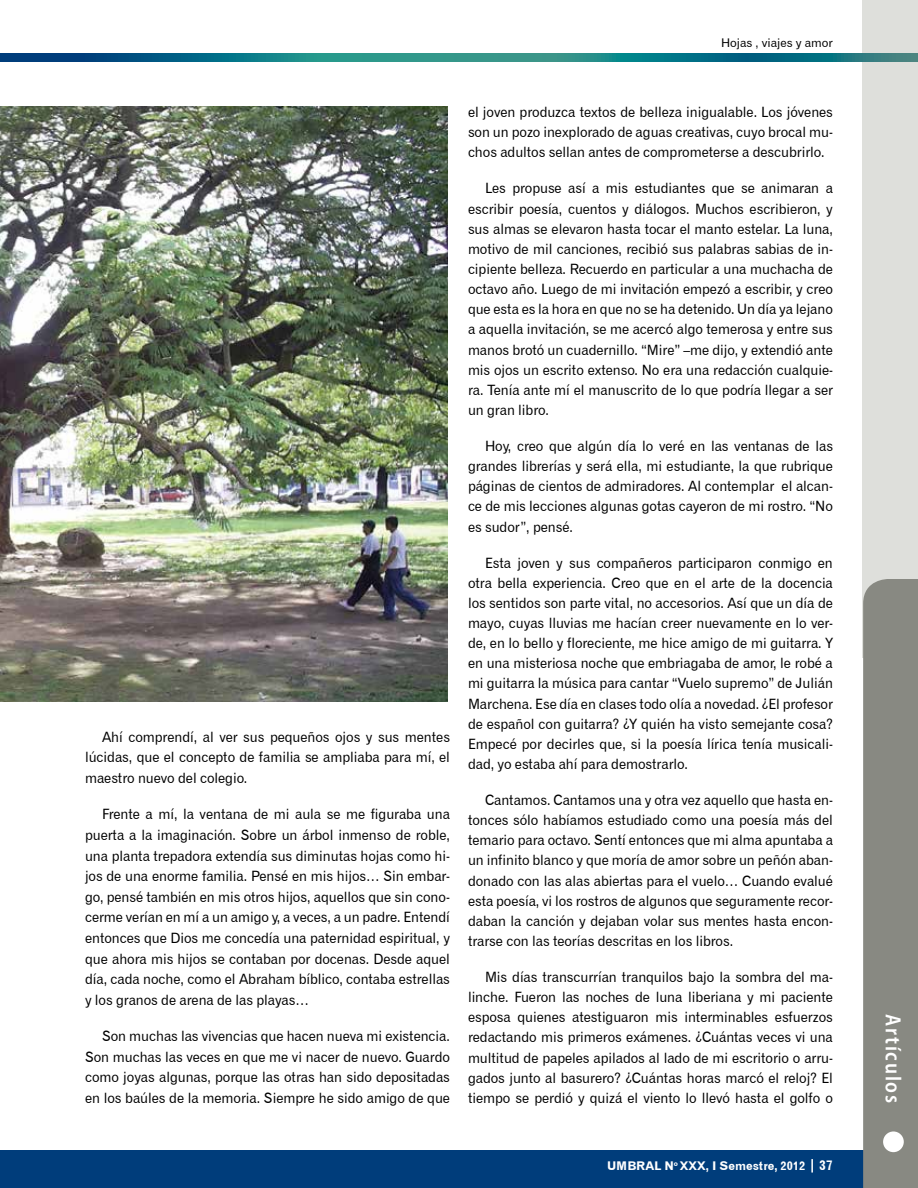
<style>
.page{position:relative;width:918px;height:1188px;background:#fff}
.page>*{position:absolute;margin:0;border:0;box-sizing:border-box;transform-origin:0 0}
.t1{font:600 semi-condensed 22.05px "Myriad Pro";letter-spacing:.08em;color:#fff;scale:.95 1}
.t2{font:14.25px/20.1px "Gothic 720 BT Roman B";letter-spacing:-.005em;color:#000;text-align:justify;scale:.95 1}
.t3{font:12px "Gothic 720 BT Bold B";color:#fff}
.t4{font:12px "Gothic 720 BT Roman B";color:#000}
.s1{font-size:13.5px}
</style>
<div class="page">
<div style="left:863px;top:0;width:55px;height:658px;background:#dedfdb"></div>
<div style="left:0;top:1150px;width:918px;height:38px;background:#003d7b"></div>
<svg style="left:0;top:53px;width:918px;height:9px"></svg>
<svg style="left:811px;top:1159px;width:2px;height:14px"></svg>
<div style="left:863px;top:579px;width:55px;height:609px;background:#888982"></div>
<div style="left:883px;top:1131px;width:21px;height:21px;background:#fff;border-radius:50%"></div>
<img style="left:0;top:106px;width:448px;height:595px">
<p class="t4" style="left:721px;top:36px;width:113px">Hojas , viajes y amor</p>
<p class="t2" style="left:85px;top:726px;width:386px;line-height:20.5px;text-indent:17px">Ahí comprendí, al ver sus pequeños ojos y sus mentes lúcidas, que el concepto de familia se ampliaba para mí, el maestro nuevo del colegio.</p>
<p class="t2" style="left:85px;top:804px;width:386px;line-height:20.5px;text-indent:17px">Frente a mí, la ventana de mi aula se me figuraba una puerta a la imaginación. Sobre un árbol inmenso de roble, una planta trepadora extendía sus diminutas hojas como hi&shy;jos de una enorme familia. Pensé en mis hijos… Sin embar&shy;go, pensé también en mis otros hijos, aquellos que sin cono&shy;cerme verían en mí a un amigo y, a veces, a un padre. Entendí entonces que Dios me concedía una paternidad espiritual, y que ahora mis hijos se contaban por docenas. Desde aquel día, cada noche, como el Abraham bíblico, contaba estrellas y los granos de arena de las playas…</p>
<p class="t2" style="left:85px;top:1026px;width:386px;line-height:20.5px;text-indent:17px">Son muchas las vivencias que hacen nueva mi existencia.<br>Son muchas las veces en que me vi nacer de nuevo. Guardo como joyas algunas, porque las otras han sido depositadas en los baúles de la memoria. Siempre he sido amigo de que</p>
<p class="t2" style="left:468px;top:102px;width:386px">el joven produzca textos de belleza inigualable. Los jóvenes son un pozo inexplorado de aguas creativas, cuyo brocal mu&shy;chos adultos sellan antes de comprometerse a descubrirlo.</p>
<p class="t2" style="left:468px;top:178px;width:386px;text-indent:17px">Les propuse así a mis estudiantes que se animaran a escribir poesía, cuentos y diálogos. Muchos escribieron, y sus almas se elevaron hasta tocar el manto estelar. La luna, motivo de mil canciones, recibió sus palabras sabias de in&shy;cipiente belleza. Recuerdo en particular a una muchacha de octavo año. Luego de mi invitación empezó a escribir, y creo que esta es la hora en que no se ha detenido. Un día ya lejano a aquella invitación, se me acercó algo temerosa y entre sus manos brotó un cuadernillo. “Mire” –me dijo, y extendió ante mis ojos un escrito extenso. No era una redacción cualquie&shy;ra. Tenía ante mí el manuscrito de lo que podría llegar a ser un gran libro.</p>
<p class="t2" style="left:468px;top:436px;width:386px;text-indent:17px">Hoy, creo que algún día lo veré en las ventanas de las grandes librerías y será ella, mi estudiante, la que rubrique páginas de cientos de admiradores. Al contemplar el alcan&shy;ce de mis lecciones algunas gotas cayeron de mi rostro. “No es sudor”, pensé.</p>
<p class="t2" style="left:468px;top:552px;width:386px;text-indent:17px">Esta joven y sus compañeros participaron conmigo en otra bella experiencia. Creo que en el arte de la docencia los sentidos son parte vital, no accesorios. Así que un día de mayo, cuyas lluvias me hacían creer nuevamente en lo ver&shy;de, en lo bello y floreciente, me hice amigo de mi guitarra. Y en una misteriosa noche que embriagaba de amor, le robé a mi guitarra la música para cantar “Vuelo supremo” de Julián Marchena. Ese día en clases todo olía a novedad. ¿El profesor de español con guitarra? ¿Y quién ha visto semejante cosa?<br>Empecé por decirles que, si la poesía lírica tenía musicali&shy;dad, yo estaba ahí para demostrarlo.</p>
<p class="t2" style="left:468px;top:790px;width:386px;text-indent:17px">Cantamos. Cantamos una y otra vez aquello que hasta en&shy;tonces sólo habíamos estudiado como una poesía más del temario para octavo. Sentí entonces que mi alma apuntaba a un infinito blanco y que moría de amor sobre un peñón aban&shy;donado con las alas abiertas para el vuelo… Cuando evalué esta poesía, vi los rostros de algunos que seguramente recor&shy;daban la canción y dejaban volar sus mentes hasta encon&shy;trarse con las teorías descritas en los libros.</p>
<p class="t2" style="left:468px;top:967px;width:386px;text-indent:17px">Mis días transcurrían tranquilos bajo la sombra del ma&shy;linche. Fueron las noches de luna liberiana y mi paciente esposa quienes atestiguaron mis interminables esfuerzos redactando mis primeros exámenes. ¿Cuántas veces vi una multitud de papeles apilados al lado de mi escritorio o arru&shy;gados junto al basurero? ¿Cuántas horas marcó el reloj? El tiempo se perdió y quizá el viento lo llevó hasta el golfo o</p>
<p class="t3" style="left:607px;top:1159px;width:227px">UM BRAL N<sup>o</sup> XXX, I Semestre, 2012 <span class="s1">37</span></p>
<h1 class="t1" style="left:907px;top:1014px;width:95px;rotate:90deg">Artículos</h1>
</div>
